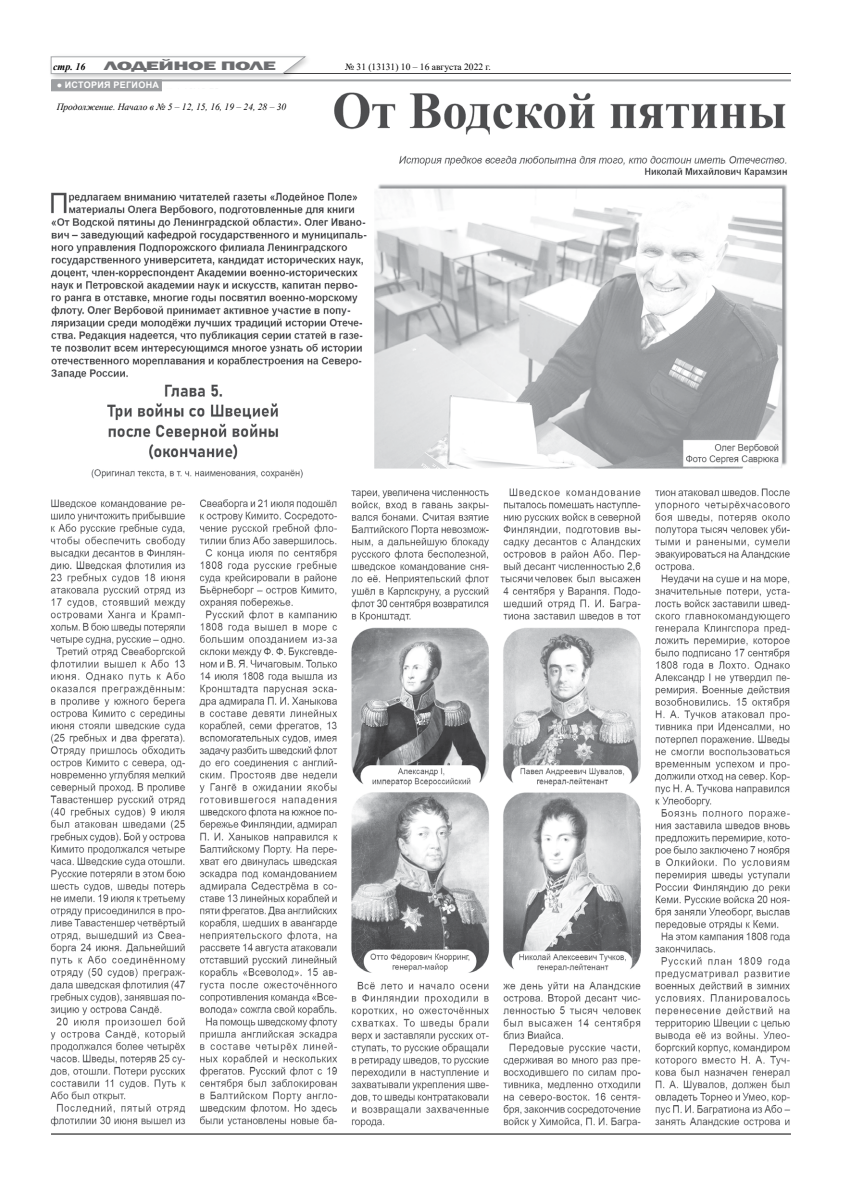
<style>
.page{position:relative;width:842px;height:1191px;background:#fff}
.page>*{position:absolute;margin:0;border:0;box-sizing:border-box;transform-origin:0 0}
.t1{font:800 12.6px "Franklin Gothic";letter-spacing:-.025em;color:#6d6e71;scale:1.79 1}
.t2{font:italic 700 10px "Times New Roman";color:#000}
.t3{font:italic 9.5px "Times New Roman";color:#000}
.t4{font:9.5px "Times New Roman";color:#000}
.t5{font:700 9px "Arial";letter-spacing:.035em;color:#fff}
.s1{font-weight:400}
</style>
<div class="page">
<hr style="left:51px;top:1133px;width:740px;height:1px;background:#000">
<hr style="left:282px;top:73px;width:509px;height:1px;background:#414042">
<div style="left:48px;top:53px;width:264px;height:28px;background:#000;opacity:.25"></div>
<svg style="left:51px;top:57px;width:254px;height:17px"></svg>
<img style="left:50px;top:91px;width:740px;height:1037px">
<hr style="left:52px;top:79px;width:739px;height:2px;background:#9d9fa2">
<div style="left:51px;top:79px;width:111px;height:12px;background:#9d9fa2;border:1px solid #9d9fa2"></div>
<p class="t2" style="left:53px;top:60px;width:34px">стр. 16</p>
<h1 class="t1" style="left:104px;top:58px;width:97px">ЛОДЕЙНОЕ ПОЛЕ</h1>
<p class="t4" style="left:345px;top:60px;width:147px">№ 31 (13131) 10 – 16 августа 2022 г.</p>
<p class="t5" style="left:57px;top:79px;width:104px"><span class="s1">●</span> ИСТОРИЯ РЕГИОНА</p>
<p class="t3" style="left:57px;top:100px;width:231px">Продолжение. Начало в № 5 – 12, 15, 16, 19 – 24, 28 – 30</p>
</div>
